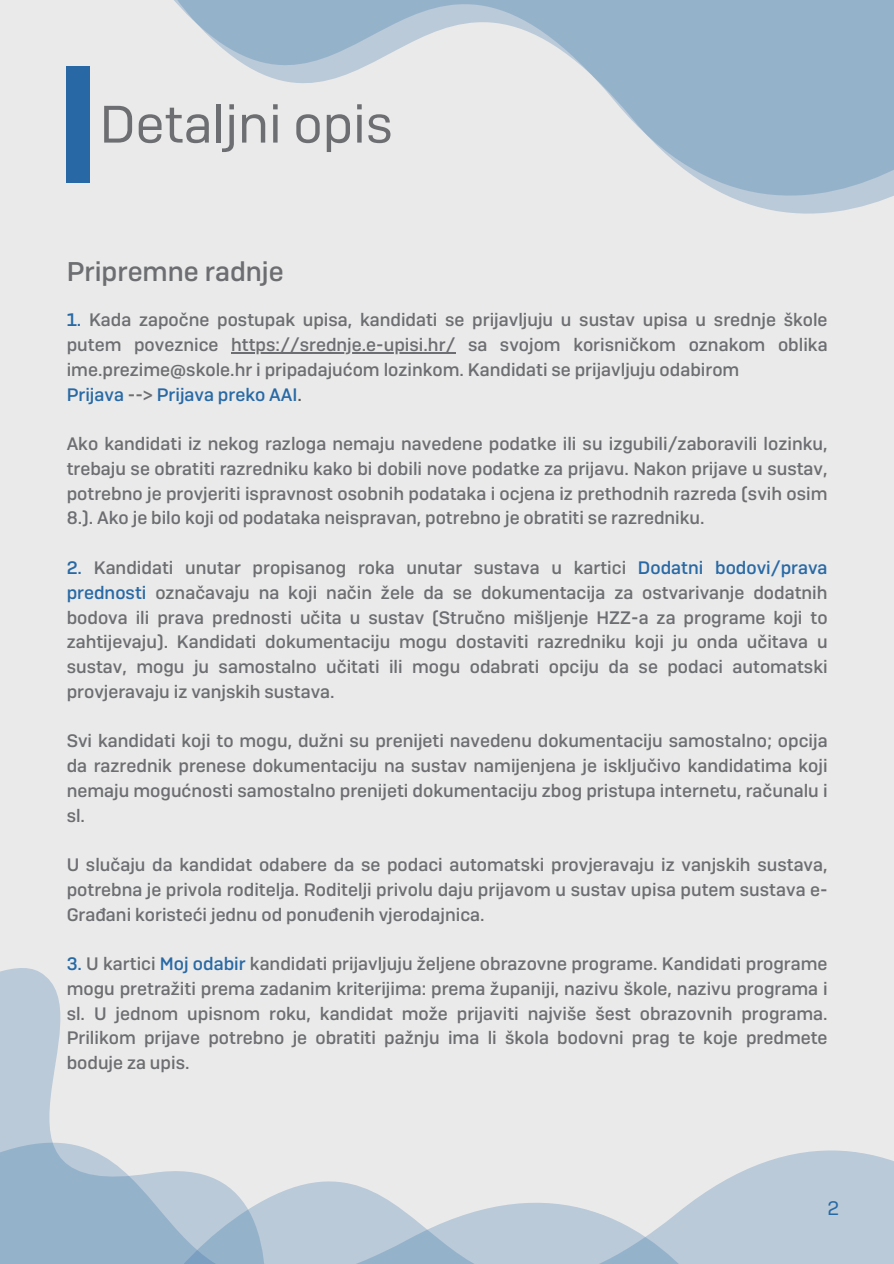
<style>
.page{position:relative;width:894px;height:1264px;background:#fff}
.page>*{position:absolute;margin:0;border:0;box-sizing:border-box;transform-origin:0 0}
.t1{font:52.5px "Camber";color:#6d6e71}
.t2{font:500 27px "Camber";color:#6d6e71}
.t3{font:19.5px "Camber";color:#2869a5}
.t4{font:500 18px/24.8px "Camber";color:#6d6e71;text-align:justify}
.s1{color:#2869a5}
.s2{color:#545454}
</style>
<div class="page">
<div style="left:0;top:0;width:893px;height:1263px;background:#eaeaea"></div>
<svg style="left:740px;top:201px;width:139px;height:13px;fill:#bacad8"></svg>
<svg style="left:174px;top:0;width:719px;height:201px"></svg>
<div style="left:66px;top:66px;width:23px;height:116px;background:#2869a5"></div>
<svg style="left:0;top:968px;width:55px;height:20px"></svg>
<svg style="left:710px;top:1150px;width:183px;height:113px;background:#beccd9"></svg>
<svg style="left:0;top:988px;width:710px;height:275px"></svg>
<hr style="left:231px;top:352px;width:224px;height:1px;background:#6d6e71">
<p class="t1" style="left:99px;top:90px;width:295px">Detaljni opis</p>
<p class="t2" style="left:67px;top:254px;width:218px">Pripremne radnje</p>
<h2 class="t4" style="left:67px;top:308px;width:762px"><span class="s1">1.</span> Kada započne postupak upisa, kandidati se prijavljuju u sustav upisa u srednje škole putem poveznice</h2>
<p class="t4" style="left:67px;top:332px;width:762px;text-align:left;text-indent:164px">https://srednje.e-upisi.hr/ sa svojom korisničkom oznakom oblika ime.prezime@skole.hr i pripadajućom lozinkom. Kandidati se prijavljuju odabirom<br><span class="s1">Prijava</span> --&gt; <span class="s1">Prijava preko AAI</span><span class="s2">.</span></p>
<p class="t4" style="left:67px;top:431px;width:762px">Ako kandidati iz nekog razloga nemaju navedene podatke ili su izgubili/zaboravili lozinku, trebaju se obratiti razredniku kako bi dobili nove podatke za prijavu. Nakon prijave u sustav, potrebno je provjeriti ispravnost osobnih podataka i ocjena iz prethodnih razreda (svih osim 8.). Ako je bilo koji od podataka neispravan, potrebno je obratiti se razredniku.</p>
<p class="t4" style="left:67px;top:555px;width:762px"><span class="s1">2.</span> Kandidati unutar propisanog roka unutar sustava u kartici <span class="s1">Dodatni bodovi/prava prednosti</span> označavaju na koji način žele da se dokumentacija za ostvarivanje dodatnih bodova ili prava prednosti učita u sustav (Stručno mišljenje HZZ-a za programe koji to zahtijevaju). Kandidati dokumentaciju mogu dostaviti razredniku koji ju onda učitava u sustav, mogu ju samostalno učitati ili mogu odabrati opciju da se podaci automatski provjeravaju iz vanjskih sustava.</p>
<p class="t4" style="left:67px;top:728px;width:762px">Svi kandidati koji to mogu, dužni su prenijeti navedenu dokumentaciju samostalno; opcija da razrednik prenese dokumentaciju na sustav namijenjena je isključivo kandidatima koji nemaju mogućnosti samostalno prenijeti dokumentaciju zbog pristupa internetu, računalu i sl.</p>
<p class="t4" style="left:67px;top:852px;width:762px">U slučaju da kandidat odabere da se podaci automatski provjeravaju iz vanjskih sustava, potrebna je privola roditelja. Roditelji privolu daju prijavom u sustav upisa putem sustava e-Građani koristeći jednu od ponuđenih vjerodajnica.</p>
<p class="t4" style="left:67px;top:951px;width:762px"><span class="s1">3.</span> U kartici <span class="s1">Moj odabir</span> kandidati prijavljuju željene obrazovne programe. Kandidati programe mogu pretražiti prema zadanim kriterijima: prema županiji, nazivu škole, nazivu programa i sl. U jednom upisnom roku, kandidat može prijaviti najviše šest obrazovnih programa.<br>Prilikom prijave potrebno je obratiti pažnju ima li škola bodovni prag te koje predmete boduje za upis.</p>
<h1 class="t3" style="left:827px;top:1195px;width:13px">2</h1>
</div>
